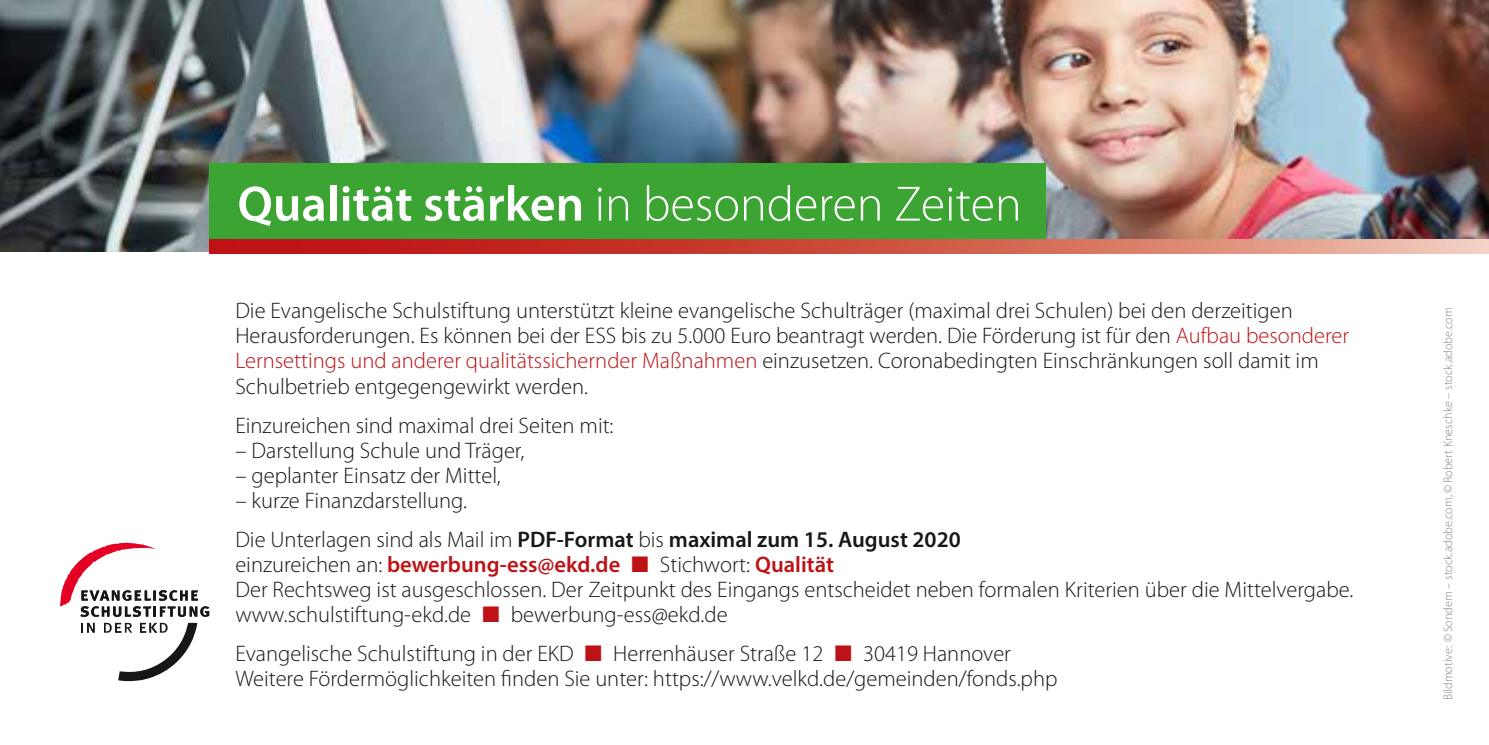
<style>
.page{position:relative;width:1489px;height:745px;background:#fff}
.page>*{position:absolute;margin:0;border:0;box-sizing:border-box;transform-origin:0 0}
.t1{font:300 50px "Myriad Pro";color:#fff}
.t2{font:300 22.5px/25px "Myriad Pro";color:#181716}
.t3{font:300 12.5px "Myriad Pro";color:#868786}
.s1{font-weight:600}
.s2{color:#bd1216}
.s3{font-weight:600;color:#bd1216}
</style>
<div class="page">
<img style="left:0;top:0;width:1488px;height:252px">
<svg style="left:60px;top:542px;width:149px;height:138px"></svg>
<div style="left:209px;top:163px;width:836px;height:76px;background:#3ca432"></div>
<svg style="left:209px;top:239px;width:1279px;height:14px;background:#cf594c"></svg>
<h1 class="t1" style="left:237px;top:176px;width:785px"><span class="s1">Qualität stärken</span> in besonderen Zeiten</h1>
<p class="t2" style="left:235px;top:298px;width:1115px">Die Evangelische Schulstiftung unterstützt kleine evangelische Schulträger (maximal drei Schulen) bei den derzeitigen Herausforderungen. Es können bei der ESS bis zu 5.000 Euro beantragt werden. Die Förderung ist für den <span class="s2">Aufbau besonderer Lernsettings und anderer qualitätssichernder Maßnahmen</span> einzusetzen. Coronabedingten Einschränkungen soll damit im Schulbetrieb entgegengewirkt werden.</p>
<p class="t2" style="left:235px;top:413px;width:379px">Einzureichen sind maximal drei Seiten mit:</p>
<p class="t2" style="left:235px;top:438px;width:290px">– Darstellung Schule und Träger,</p>
<p class="t2" style="left:235px;top:463px;width:267px">– geplanter Einsatz der Mittel,</p>
<p class="t2" style="left:235px;top:480px;width:727px;line-height:39.2px">– kurze Finanzdarstellung.<br>Die Unterlagen sind als Mail im <span class="s1">PDF-Format</span> bis <span class="s1">maximal zum 15. August 2020</span></p>
<p class="t2" style="left:235px;top:552px;width:1119px">einzureichen an: <span class="s3">bewerbung-ess@ekd.de</span> <span class="s2">■</span> Stichwort: <span class="s3">Qualität<br></span>Der Rechtsweg ist ausgeschlossen. Der Zeitpunkt des Eingangs entscheidet neben formalen Kriterien über die Mittelvergabe. www.schulstiftung-ekd.de <span class="s2">■</span> bewerbung-ess@ekd.de</p>
<p class="t2" style="left:235px;top:641px;width:823px">Evangelische Schulstiftung in der EKD <span class="s2">■</span> Herrenhäuser Straße 12 <span class="s2">■</span> 30419 Hannover<br>Weitere Fördermöglichkeiten finden Sie unter: https://www.velkd.de/gemeinden/fonds.php</p>
<p class="t3" style="left:1440px;top:699px;width:394px;rotate:-90deg">Bildmotive: ©Sondem – stock.adobe.com, ©Robert Kneschke – stock.adobe.com</p>
</div>
